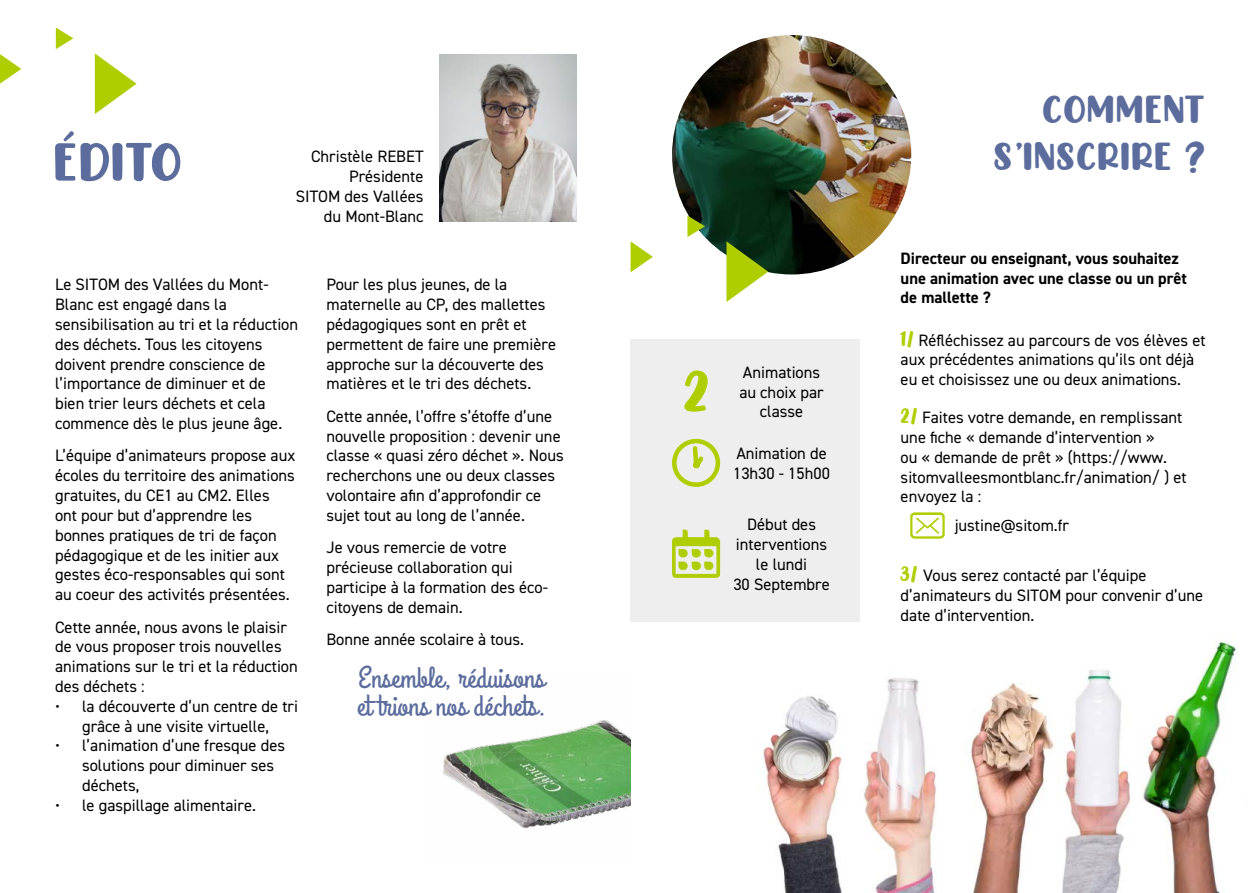
<style>
.page{position:relative;width:1259px;height:893px;background:#fff}
.page>*{position:absolute;margin:0;border:0;box-sizing:border-box;transform-origin:0 0}
.t1{font:54px "CHICKEN Pie";color:#5c6d9d}
.t2{font:39px "CHICKEN Pie";color:#5c6d9d}
.t3{font:30px/28.5px "Grand Hotel";color:#5c6d9d}
.t4{font:16.5px/19.8px "DIN2014";color:#000}
.t5{font:700 16.5px/19.8px "DIN2014";color:#000}
.s1{font-family:"CHICKEN Pie";font-size:21px;color:#b0cd00}
</style>
<div class="page">
<img style="left:763px;top:641px;width:474px;height:252px">
<svg style="left:56px;top:28px;width:17px;height:21px"></svg>
<svg style="left:0;top:54px;width:21px;height:30px"></svg>
<svg style="left:95px;top:53px;width:41px;height:61px"></svg>
<img style="left:439px;top:54px;width:137px;height:168px">
<img style="left:672px;top:35px;width:239px;height:239px;border-radius:120px">
<svg style="left:910px;top:512px;width:34px;height:27px"></svg>
<div style="left:630px;top:339px;width:230px;height:282px;background:#eee"></div>
<svg style="left:690px;top:444px;width:17px;height:25px"></svg>
<div style="left:672px;top:439px;width:48px;height:48px;border:4px solid #b0cd00;border-radius:50%"></div>
<svg style="left:672px;top:530px;width:48px;height:48px"></svg>
<svg style="left:684px;top:370px;width:23px;height:42px"></svg>
<svg style="left:687px;top:216px;width:18px;height:21px"></svg>
<svg style="left:630px;top:241px;width:23px;height:31px"></svg>
<svg style="left:726px;top:241px;width:42px;height:61px"></svg>
<img style="left:443px;top:720px;width:187px;height:109px">
<h2 class="t2" style="left:1043px;top:83px;width:164px">COMMENT</h2>
<h1 class="t1" style="left:55px;top:125px;width:131px">ÉDITO</h1>
<p class="t4" style="left:311px;top:146px;width:114px">Christèle REBET</p>
<h2 class="t2" style="left:994px;top:130px;width:213px">S’INSCRIRE ?</h2>
<p class="t4" style="left:296px;top:166px;width:129px;text-align:right">Présidente<br>SITOM des Vallées du Mont-Blanc</p>
<p class="t5" style="left:900px;top:248px;width:288px">Directeur ou enseignant, vous souhaitez une animation avec une classe ou un prêt de mallette ?</p>
<p class="t4" style="left:900px;top:330px;width:306px"><span class="s1">1/</span> Réfléchissez au parcours de vos élèves et aux précédentes animations qu’ils ont déjà eu et choisissez une ou deux animations.</p>
<p class="t4" style="left:900px;top:407px;width:287px"><span class="s1">2/</span> Faites votre demande, en remplissant une fiche « demande d’intervention »<br>ou « demande de prêt » (https://www. sitomvalleesmontblanc.fr/animation/ ) et envoyez la :</p>
<p class="t4" style="left:954px;top:515px;width:116px">justine@sitom.fr</p>
<p class="t4" style="left:900px;top:565px;width:304px"><span class="s1">3/</span> Vous serez contacté par l’équipe d’animateurs du SITOM pour convenir d’une date d’intervention.</p>
<p class="t4" style="left:55px;top:274px;width:245px">Le SITOM des Vallées du Mont-<br>Blanc est engagé dans la sensibilisation au tri et la réduction des déchets. Tous les citoyens doivent prendre conscience de l’importance de diminuer et de bien trier leurs déchets et cela commence dès le plus jeune âge.</p>
<p class="t4" style="left:55px;top:446px;width:242px">L’équipe d’animateurs propose aux écoles du territoire des animations gratuites, du CE1 au CM2. Elles ont pour but d’apprendre les bonnes pratiques de tri de façon pédagogique et de les initier aux gestes éco-responsables qui sont au coeur des activités présentées.</p>
<p class="t4" style="left:55px;top:617px;width:244px">Cette année, nous avons le plaisir de vous proposer trois nouvelles animations sur le tri et la réduction des déchets :</p>
<p class="t4" style="left:55px;top:696px;width:244px;text-align:center">• la découverte d’un centre de tri grâce à une visite virtuelle,</p>
<p class="t4" style="left:82px;top:736px;width:204px;text-indent:-27px">• l’animation d’une fresque des solutions pour diminuer ses déchets,</p>
<p class="t4" style="left:55px;top:795px;width:202px">• le gaspillage alimentaire.</p>
<p class="t4" style="left:326px;top:274px;width:231px">Pour les plus jeunes, de la maternelle au CP, des mallettes pédagogiques sont en prêt et permettent de faire une première approche sur la découverte des matières et le tri des déchets.</p>
<p class="t4" style="left:326px;top:406px;width:239px">Cette année, l’offre s’étoffe d’une nouvelle proposition : devenir une classe « quasi zéro déchet ». Nous recherchons une ou deux classes volontaire afin d’approfondir ce sujet tout au long de l’année.</p>
<p class="t4" style="left:326px;top:538px;width:223px">Je vous remercie de votre précieuse collaboration qui participe à la formation des éco&shy;citoyens de demain.</p>
<p class="t4" style="left:326px;top:629px;width:199px">Bonne année scolaire à tous.</p>
<h3 class="t3" style="left:357px;top:664px;width:190px">Ensemble, réduisons et trions nos déchets.</h3>
<p class="t4" style="left:739px;top:362px;width:86px;text-align:center">Animations au choix par classe</p>
<p class="t4" style="left:733px;top:443px;width:98px">Animation de<br>13h30 - 15h00</p>
<p class="t4" style="left:733px;top:515px;width:98px;text-align:center">Début des interventions le lundi<br>30 Septembre</p>
</div>
